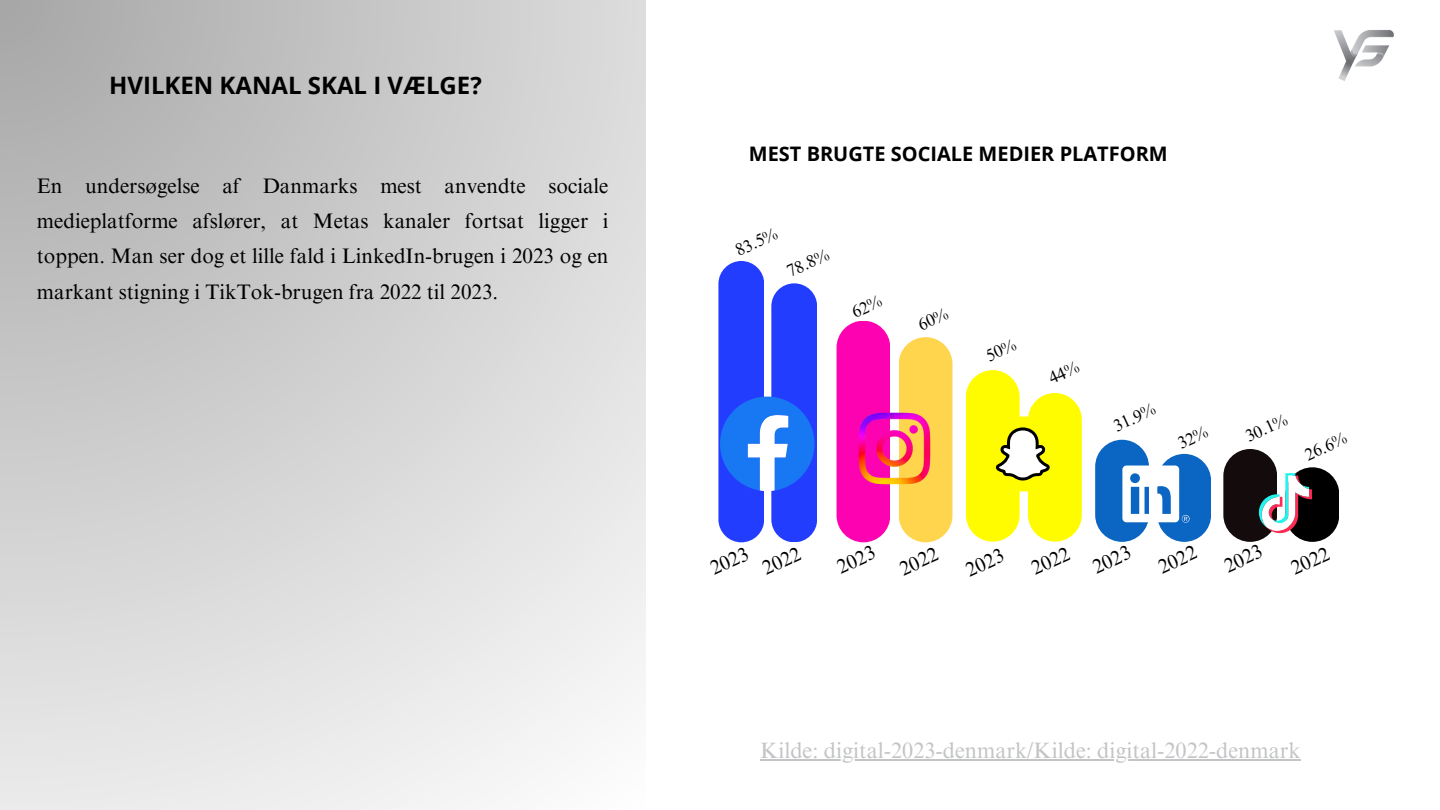
<style>
.page{position:relative;width:1440px;height:810px;background:#fff}
.page>*{position:absolute;margin:0;border:0;box-sizing:border-box;transform-origin:0 0}
.t1{font:700 24px "Open Sans";color:#000}
.t2{font:22.2px "Times NRMT Pro";color:#c3c4c6}
.t3{font:21px/35.2px "Times NRMT Pro";color:#000;text-align:justify}
.t4{font:20px "Times NRMT Pro";color:#000}
.t5{font:700 20px "Open Sans";color:#000}
.t6{font:17px "Times NRMT Pro";color:#000}
</style>
<div class="page">
<img style="left:1334px;top:30px;width:60px;height:51px">
<svg style="left:0;top:0;width:646px;height:809px;background:#d5d5d5"></svg>
<div style="left:718px;top:261px;width:46px;height:281px;background:#233dff;border-radius:23px"></div>
<div style="left:771px;top:283px;width:46px;height:259px;background:#233dff;border-radius:23px"></div>
<svg style="left:720px;top:397px;width:94px;height:94px"></svg>
<div style="left:837px;top:321px;width:53px;height:221px;background:#fd02b1;border-radius:27px"></div>
<div style="left:899px;top:337px;width:53px;height:205px;background:#fed54d;border-radius:27px"></div>
<img style="left:858px;top:412px;width:73px;height:73px">
<div style="left:966px;top:370px;width:54px;height:172px;background:#fffc00;border-radius:27px"></div>
<div style="left:1028px;top:393px;width:54px;height:149px;background:#fffc00;border-radius:27px"></div>
<div style="left:985px;top:416px;width:75px;height:75px;background:#fffc00;border-radius:12px"></div>
<svg style="left:996px;top:427px;width:54px;height:54px"></svg>
<div style="left:1095px;top:440px;width:54px;height:102px;background:#0a66c2;border-radius:27px"></div>
<div style="left:1157px;top:454px;width:54px;height:88px;background:#0a66c2;border-radius:27px"></div>
<svg style="left:1122px;top:466px;width:68px;height:57px"></svg>
<div style="left:1223px;top:449px;width:54px;height:93px;background:#140b0d;border-radius:27px"></div>
<div style="left:1286px;top:467px;width:53px;height:75px;background:#000;border-radius:27px"></div>
<svg style="left:1259px;top:473px;width:53px;height:60px"></svg>
<hr style="left:760px;top:759px;width:541px;height:2px;background:#c3c4c6">
<p class="t1" style="left:109px;top:69px;width:374px">HVILKEN KANAL SKAL I VÆLGE?</p>
<h3 class="t3" style="left:37px;top:171px;width:573px">En undersøgelse af Danmarks mest anvendte sociale medieplatforme afslører, at Metas kanaler fortsat ligger i toppen. Man ser dog et lille fald i LinkedIn-brugen i 2023 og en markant stigning i TikTok-brugen fra 2022 til 2023.</h3>
<p class="t5" style="left:749px;top:140px;width:420px">MEST BRUGTE SOCIALE MEDIER PLATFORM</p>
<p class="t6" style="left:734px;top:245px;width:46px;rotate:-24deg">83.5%</p>
<p class="t6" style="left:785px;top:266px;width:46px;rotate:-24deg">78.8%</p>
<p class="t4" style="left:708px;top:562px;width:41px;rotate:-24deg">2023</p>
<p class="t4" style="left:760px;top:562px;width:41px;rotate:-24deg">2022</p>
<h4 class="t6" style="left:1112px;top:420px;width:46px;rotate:-24deg">31.9%</h4>
<h4 class="t6" style="left:1244px;top:431px;width:46px;rotate:-24deg">30.1%</h4>
<h4 class="t6" style="left:1303px;top:450px;width:46px;rotate:-24deg">26.6%</h4>
<p class="t4" style="left:964px;top:564px;width:41px;rotate:-24deg">2023</p>
<p class="t4" style="left:1156px;top:561px;width:41px;rotate:-24deg">2022</p>
<p class="t4" style="left:835px;top:561px;width:41px;rotate:-24deg">2023</p>
<p class="t4" style="left:1029px;top:562px;width:41px;rotate:-24deg">2022</p>
<h4 class="t4" style="left:1091px;top:561px;width:41px;rotate:-24deg">2023</h4>
<p class="t4" style="left:898px;top:563px;width:41px;rotate:-24deg">2022</p>
<h4 class="t4" style="left:1222px;top:559px;width:41px;rotate:-24deg">2023</h4>
<h4 class="t4" style="left:1289px;top:562px;width:41px;rotate:-24deg">2022</h4>
<p class="t2" style="left:760px;top:742px;width:542px">Kilde: digital-2023-denmark/Kilde: digital-2022-denmark</p>
</div>
